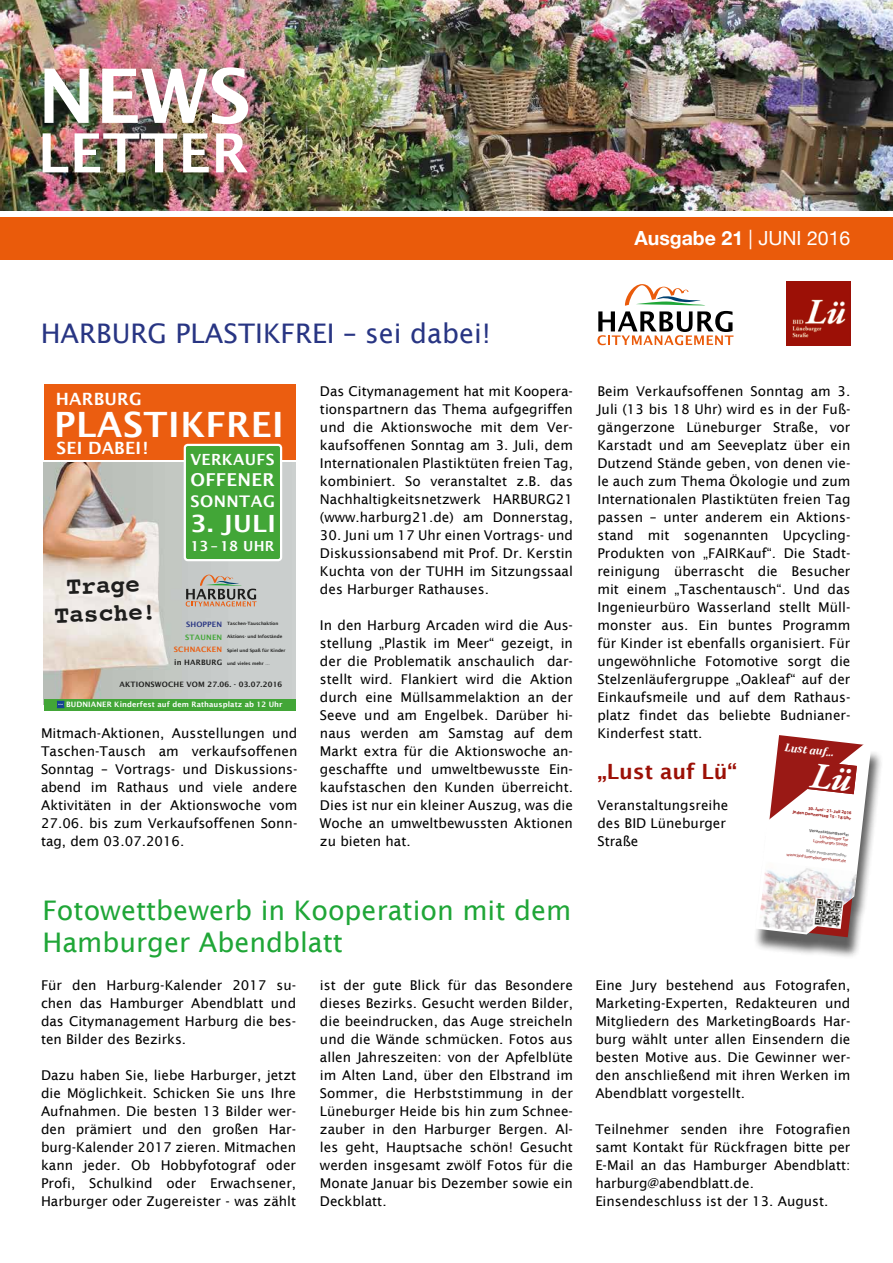
<style>
.page{position:relative;width:893px;height:1263px;background:#fff}
.page>*{position:absolute;margin:0;border:0;box-sizing:border-box;transform-origin:0 0}
.t1{font:600 75px "Lucida Sans";color:#fff}
.t2{font:600 54px "Lucida Sans";letter-spacing:.01em;color:#fff}
.t3{font:600 34.95px "Lucida Sans";letter-spacing:.015em;color:#fff}
.t4{font:27px/32.4px "Lucida Sans";color:#1fa637}
.t5{font:27px "Lucida Sans";color:#283583}
.t6{font:700 24.45px/28.2px "Courier";color:#1e1e1d;text-align:center}
.t7{font:600 23.7px "Lucida Sans";color:#fff;scale:1.07 1}
.t8{font:600 21px "Lucida Sans";color:#9c1006}
.t9{font:700 19.5px "Helvetica Neue";color:#fff}
.t10{font:600 17.85px "Lucida Sans";letter-spacing:.02em;color:#fff}
.t11{font:600 16.95px "Lucida Sans";letter-spacing:.01em;color:#fff}
.t12{font:600 16.05px "Lucida Sans";letter-spacing:.03em;color:#fff}
.t13{font:600 15.45px "Lucida Sans";letter-spacing:.02em;color:#fff}
.t14{font:600 13.95px "Lucida Sans";letter-spacing:.02em;color:#fff}
.t15{font:13.5px/18px "Lucida Sans";color:#000;text-align:justify}
.t16{font:italic 700 11.55px "Cambria";color:#fff}
.t17{font:600 7.5px "Lucida Sans";letter-spacing:.01em;color:#fff}
.t18{font:600 7.5px "Lucida Sans";letter-spacing:.02em;color:#1e1e1d}
.t19{font:600 7.5px "Lucida Sans";letter-spacing:.02em;color:#eb5d10}
.t20{font:600 7.5px "Lucida Sans";letter-spacing:.02em;color:#2a3683}
.t21{font:600 7.5px "Lucida Sans";letter-spacing:.02em;color:#42a637}
.t22{font:600 4.5px "Lucida Sans";color:#1e1e1d}
.t23{font:4.5px/5.1px "Myriad Pro";color:#9a1915;text-align:right}
.t24{font:700 4.5px/5.2px "Myriad Pro";color:#9a1915;text-align:right}
.t25{font:700 4.5px "Myriad Pro";color:#646363}
.t26{font:4.5px "Myriad Pro";color:#646363}
.s1{font-weight:400}
.s2{font-size:25.2px}
</style>
<div class="page">
<svg style="left:597px;top:284px;width:136px;height:61px"></svg>
<img style="left:787px;top:282px;width:63px;height:63px">
<img style="left:0;top:0;width:893px;height:210px">
<div style="left:0;top:217px;width:893px;height:42px;background:#ea5b0b"></div>
<div style="left:752px;top:741px;width:132px;height:218px;background:#000;opacity:.63"></div>
<img style="left:44px;top:462px;width:252px;height:237px">
<div style="left:44px;top:384px;width:252px;height:76px;background:#eb5d10"></div>
<div style="left:185px;top:445px;width:96px;height:115px;background:#42a637;border-radius:3px"></div>
<div style="left:184px;top:444px;width:98px;height:117px;border:2px solid #fff;border-radius:3px"></div>
<svg style="left:186px;top:575px;width:71px;height:31px;background:#aba49b"></svg>
<div style="left:44px;top:699px;width:252px;height:11px;background:#42a637"></div>
<svg style="left:57px;top:701px;width:7px;height:7px"></svg>
<svg style="left:755px;top:735px;width:117px;height:202px"></svg>
<h1 class="t1" style="left:38px;top:53px;width:215px">NEWS</h1>
<h2 class="t2" style="left:38px;top:122px;width:212px">LETTER</h2>
<h3 class="t9" style="left:634px;top:223px;width:218px">Ausgabe 21 <span class="s1">| JUNI 2016</span></h3>
<h3 class="t5" style="left:41px;top:317px;width:451px">HARBURG PLASTIKFREI – sei dabei!</h3>
<p class="t11" style="left:56px;top:389px;width:87px">HARBURG</p>
<h3 class="t3" style="left:54px;top:404px;width:231px">PLASTIKFREI</h3>
<p class="t11" style="left:57px;top:439px;width:93px">SEI DABEI!</p>
<p class="t13" style="left:190px;top:450px;width:86px">VERKAUFS</p>
<h3 class="t10" style="left:190px;top:470px;width:86px">OFFENER</h3>
<p class="t12" style="left:190px;top:492px;width:86px">SONNTAG</p>
<h3 class="t7" style="left:190px;top:510px;width:81px">3. JULI</h3>
<p class="t14" style="left:190px;top:538px;width:86px">13 – 18 UHR</p>
<h3 class="t6" style="left:53px;top:572px;width:104px;rotate:-2deg">Trage<br>Tasche<span class="s2">!</span></h3>
<p class="t20" style="left:186px;top:620px;width:38px">SHOPPEN</p>
<p class="t21" style="left:185px;top:633px;width:39px">STAUNEN</p>
<p class="t19" style="left:174px;top:645px;width:50px">SCHNACKEN</p>
<p class="t18" style="left:174px;top:658px;width:50px">in HARBURG</p>
<p class="t22" style="left:227px;top:621px;width:53px">Taschen-Tauschaktion</p>
<p class="t22" style="left:227px;top:634px;width:57px">Aktions- und Infostände</p>
<p class="t22" style="left:227px;top:647px;width:60px">Spiel und Spaß für Kinder</p>
<p class="t22" style="left:227px;top:660px;width:44px">und vieles mehr …</p>
<p class="t18" style="left:119px;top:680px;width:164px">AKTIONSWOCHE VOM 27.06. - 03.07.2016</p>
<p class="t17" style="left:66px;top:700px;width:218px">BUDNIANER Kinderfest auf dem Rathausplatz ab 12 Uhr</p>
<p class="t15" style="left:41px;top:724px;width:258px">Mitmach-Aktionen, Ausstellungen und Taschen-Tausch am verkaufsoffenen Sonntag – Vortrags- und Diskussions&shy;abend im Rathaus und viele andere Aktivitäten in der Aktionswoche vom 27.06. bis zum Verkaufsoffenen Sonn&shy;tag, dem 03.07.2016.</p>
<p class="t15" style="left:320px;top:382px;width:255px">Das Citymanagement hat mit Koopera&shy;tionspartnern das Thema aufgegriffen und die Aktionswoche mit dem Ver&shy;kaufsoffenen Sonntag am 3. Juli, dem Internationalen Plastiktüten freien Tag, kombiniert. So veranstaltet z.B. das Nachhaltigkeitsnetzwerk HARBURG21 (www.harburg21.de) am Donnerstag,</p>
<p class="t15" style="left:320px;top:526px;width:254px">30. Juni um 17 Uhr einen Vortrags- und Diskussionsabend mit Prof. Dr. Kerstin Kuchta von der TUHH im Sitzungssaal des Harburger Rathauses.</p>
<p class="t15" style="left:320px;top:616px;width:255px">In den Harburg Arcaden wird die Aus&shy;stellung „Plastik im Meer“ gezeigt, in der die Problematik anschaulich dar&shy;stellt wird. Flankiert wird die Aktion durch eine Müllsammelaktion an der Seeve und am Engelbek. Darüber hi&shy;naus werden am Samstag auf dem Markt extra für die Aktionswoche an&shy;geschaffte und umweltbewusste Ein&shy;kaufstaschen den Kunden überreicht.<br>Dies ist nur ein kleiner Auszug, was die Woche an umweltbewussten Aktionen zu bieten hat.</p>
<h3 class="t4" style="left:43px;top:894px;width:530px">Fotowettbewerb in Kooperation mit dem<br>Hamburger Abendblatt</h3>
<p class="t15" style="left:597px;top:382px;width:255px">Beim Verkaufsoffenen Sonntag am 3.<br>Juli (13 bis 18 Uhr) wird es in der Fuß&shy;gängerzone Lüneburger Straße, vor Karstadt und am Seeveplatz über ein Dutzend Stände geben, von denen vie&shy;le auch zum Thema Ökologie und zum Internationalen Plastiktüten freien Tag passen – unter anderem ein Aktions&shy;stand mit sogenannten Upcycling-Produkten von „FAIRKauf“. Die Stadt&shy;reinigung überrascht die Besucher mit einem „Taschentausch“. Und das Ingenieurbüro Wasserland stellt Müll&shy;monster aus. Ein buntes Programm für Kinder ist ebenfalls organisiert. Für ungewöhnliche Fotomotive sorgt die Stelzenläufergruppe „Oakleaf“ auf der Einkaufsmeile und auf dem Rathaus&shy;platz findet das beliebte Budnianer-Kinderfest statt.</p>
<h3 class="t8" style="left:597px;top:759px;width:141px">„Lust auf Lü“</h3>
<p class="t15" style="left:597px;top:796px;width:132px;text-align:left">Veranstaltungsreihe des BID Lüneburger<br>Straße</p>
<p class="t16" style="left:786px;top:739px;width:51px;rotate:6deg">Lust auf...</p>
<p class="t24" style="left:794px;top:804px;width:60px;rotate:6deg">30. Juni - 21. Juli 2016<br>jeden Donnerstag 15 - 18 Uhr</p>
<p class="t25" style="left:810px;top:827px;width:42px;rotate:6deg">Veranstaltungsorte:</p>
<p class="t23" style="left:814px;top:833px;width:37px;rotate:6deg">Lüneburger Tor<br>Lüneburger Straße</p>
<p class="t26" style="left:807px;top:848px;width:42px;rotate:6deg">Mehr Programminfos:</p>
<p class="t23" style="left:787px;top:852px;width:61px;rotate:6deg">www.bid-lueneburgerstrasse.de</p>
<p class="t15" style="left:41px;top:976px;width:257px">Für den Harburg-Kalender 2017 su&shy;chen das Hamburger Abendblatt und das Citymanagement Harburg die bes&shy;ten Bilder des Bezirks.</p>
<p class="t15" style="left:41px;top:1066px;width:257px">Dazu haben Sie, liebe Harburger, jetzt die Möglichkeit. Schicken Sie uns Ihre Aufnahmen. Die besten 13 Bilder wer&shy;den prämiert und den großen Har&shy;burg-Kalender 2017 zieren. Mitmachen kann jeder. Ob Hobbyfotograf oder Profi, Schulkind oder Erwachsener, Harburger oder Zugereister - was zählt</p>
<p class="t15" style="left:320px;top:976px;width:254px">ist der gute Blick für das Besondere dieses Bezirks. Gesucht werden Bilder, die beeindrucken, das Auge streicheln und die Wände schmücken. Fotos aus allen Jahreszeiten: von der Apfelblüte im Alten Land, über den Elbstrand im Sommer, die Herbststimmung in der Lüneburger Heide bis hin zum Schnee&shy;zauber in den Harburger Bergen. Al&shy;les geht, Hauptsache schön! Gesucht werden insgesamt zwölf Fotos für die Monate Januar bis Dezember sowie ein Deckblatt.</p>
<p class="t15" style="left:595px;top:976px;width:257px">Eine Jury bestehend aus Fotografen, Marketing-Experten, Redakteuren und Mitgliedern des MarketingBoards Har&shy;burg wählt unter allen Einsendern die besten Motive aus. Die Gewinner wer&shy;den anschließend mit ihren Werken im Abendblatt vorgestellt.</p>
<p class="t15" style="left:595px;top:1120px;width:257px;text-align:left">Teilnehmer senden ihre Fotografien samt Kontakt für Rückfragen bitte per E-Mail an das Hamburger Abendblatt: harburg@abendblatt.de.<br>Einsendeschluss ist der 13. August.</p>
</div>
